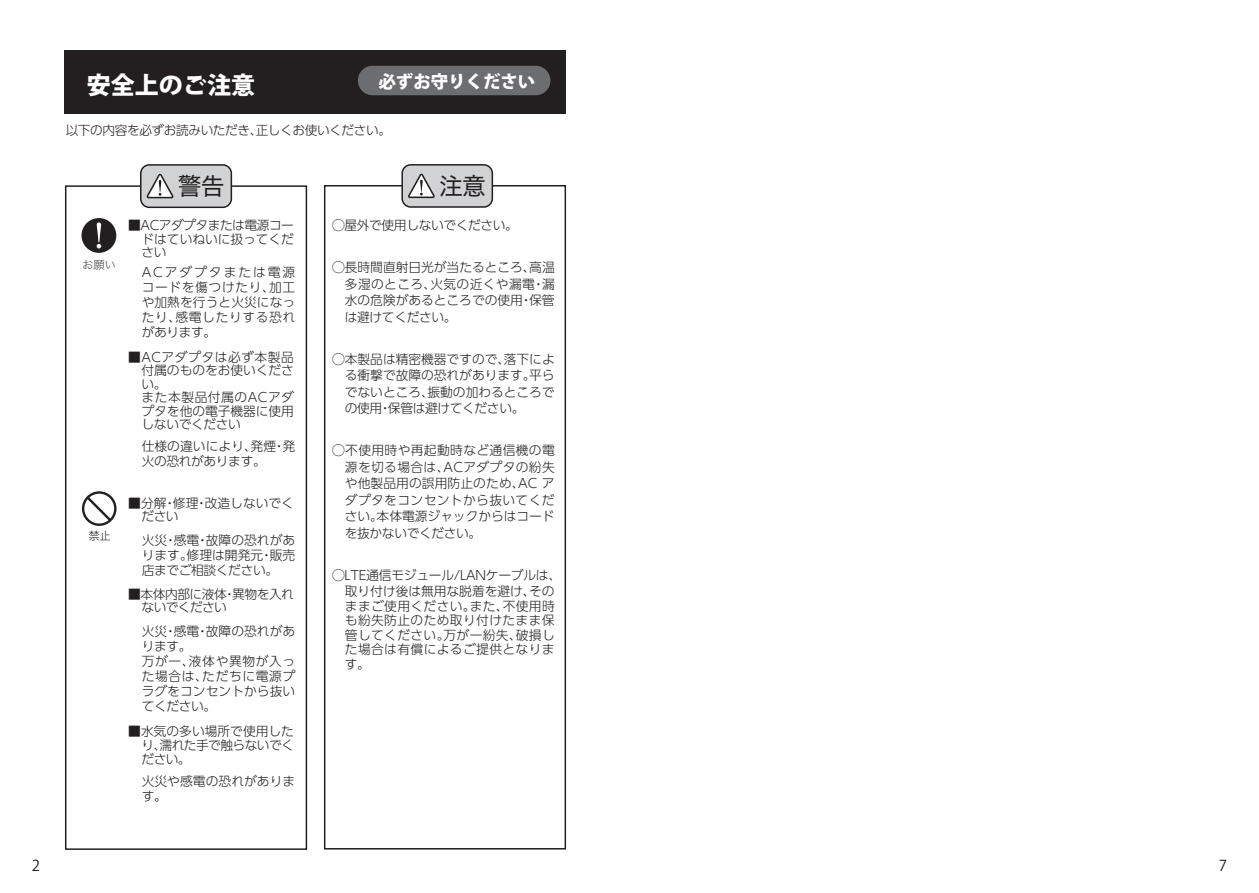
<style>
.page{position:relative;width:1259px;height:893px;background:#fff}
.page>*{position:absolute;margin:0;border:0;box-sizing:border-box;transform-origin:0 0}
.t1{font:800 24px "Koz Go Pr 6 N";color:#fff}
.t2{font:23.85px "Hiragino Sans W4";color:#231f20}
.t3{font:800 17.4px "Koz Go Pr 6 N";color:#fff}
.t4{font:15px "Koz Go Pr 6 N";color:#231f20}
.t5{font:300 12.75px/15px "UD Shin Go Pr 6 N";letter-spacing:-.005em;color:#231f20;text-align:justify}
.t6{font:300 12.75px/13.5px "UD Shin Go Pr 6 N";letter-spacing:-.04em;color:#231f20}
.t7{font:300 12.75px "UD Shin Go Pr 6 N";letter-spacing:-.03em;color:#231f20}
.t8{font:300 12.6px "UD Shin Go Pr 6 N";letter-spacing:-.03em;color:#231f20}
.t9{font:11.4px "Hiragino Sans W1";color:#231f20}
.t10{font:11.4px "Hiragino Sans W2";color:#231f20}
</style>
<div class="page">
<div style="left:64px;top:51px;width:502px;height:63px;background:#231f20"></div>
<svg style="left:82px;top:491px;width:35px;height:35px"></svg>
<div style="left:65px;top:185px;width:242px;height:665px;border:2px solid #231f20"></div>
<div style="left:141px;top:165px;width:90px;height:42px;background:#d1d2d4;border-radius:9px"></div>
<div style="left:140px;top:164px;width:92px;height:44px;border:2px solid #231f20;border-radius:9px"></div>
<svg style="left:146px;top:174px;width:28px;height:24px"></svg>
<div style="left:358px;top:66px;width:192px;height:29px;background:#6c6d70;border-radius:15px"></div>
<div style="left:324px;top:185px;width:242px;height:664px;border:2px solid #231f20"></div>
<div style="left:402px;top:165px;width:90px;height:42px;background:#d1d2d4;border-radius:9px"></div>
<div style="left:401px;top:164px;width:92px;height:44px;border:2px solid #231f20;border-radius:9px"></div>
<svg style="left:408px;top:173px;width:27px;height:25px"></svg>
<div style="left:81px;top:218px;width:35px;height:35px;background:#231f20;border-radius:50%"></div>
<svg style="left:97px;top:222px;width:4px;height:26px"></svg>
<p class="t4" style="left:32px;top:857px;width:10px">2</p>
<h3 class="t3" style="left:378px;top:71px;width:158px">必ずお守りください</h3>
<h1 class="t1" style="left:87px;top:71px;width:169px">安全上のご注意</h1>
<p class="t8" style="left:66px;top:120px;width:327px">以下の内容を必ずお読みいただき、正しくお使いください。</p>
<p class="t9" style="left:82px;top:255px;width:35px">お願い</p>
<p class="t10" style="left:88px;top:526px;width:24px">禁止</p>
<h2 class="t2" style="left:178px;top:165px;width:48px">警告</h2>
<p class="t5" style="left:142px;top:218px;width:154px;line-height:13.5px;text-indent:-14px">■ACアダプタまたは電源コードはていねいに扱ってください</p>
<p class="t5" style="left:142px;top:264px;width:155px">ACアダプタまたは電源コードを傷つけたり、加工や加熱を行うと火災になったり、感電したりする恐れがあります。</p>
<p class="t5" style="left:142px;top:350px;width:154px;line-height:13.5px;text-align:left;text-indent:-14px">■ACアダプタは必ず本製品付属のものをお使いください。<br>また本製品付属のACアダプタを他の電子機器に使用しないでください</p>
<p class="t5" style="left:142px;top:439px;width:155px">仕様の違いにより、発煙・発火の恐れがあります。</p>
<p class="t5" style="left:142px;top:496px;width:154px;line-height:13.5px;text-indent:-14px">■分解・修理・改造しないでください</p>
<p class="t5" style="left:142px;top:532px;width:155px">火災・感電・故障の恐れがあります。修理は開発元・販売店までご相談ください。</p>
<p class="t6" style="left:142px;top:587px;width:154px;text-indent:-14px">■本体内部に液体・異物を入れないでください</p>
<p class="t5" style="left:142px;top:623px;width:155px;text-align:left">火災・感電・故障の恐れがあります。<br>万が一、液体や異物が入った場合は、ただちに電源プラグをコンセントから抜いてください。</p>
<p class="t5" style="left:142px;top:724px;width:154px;line-height:13.5px;text-indent:-14px">■水気の多い場所で使用したり、濡れた手で触らないでください。</p>
<p class="t5" style="left:142px;top:773px;width:155px">火災や感電の恐れがあります。</p>
<h2 class="t2" style="left:439px;top:165px;width:48px">注意</h2>
<p class="t7" style="left:332px;top:215px;width:187px">◯屋外で使用しないでください。</p>
<p class="t5" style="left:345px;top:259px;width:211px;line-height:16.5px;text-indent:-13px">◯長時間直射日光が当たるところ、高温多湿のところ、火気の近くや漏電・漏水の危険があるところでの使用・保管は避けてください。</p>
<p class="t5" style="left:345px;top:350px;width:211px;line-height:16.5px;text-indent:-13px">◯本製品は精密機器ですので、落下による衝撃で故障の恐れがあります。平らでないところ、振動の加わるところでの使用・保管は避けてください。</p>
<p class="t5" style="left:345px;top:441px;width:211px;line-height:16.5px;text-indent:-13px">◯不使用時や再起動時など通信機の電源を切る場合は、ACアダプタの紛失や他製品用の誤用防止のため、AC アダプタをコンセントから抜いてください。本体電源ジャックからはコードを抜かないでください。</p>
<p class="t5" style="left:332px;top:566px;width:231px;line-height:16.5px;text-align:center">◯LTE通信モジュール/LANケーブルは、取り付け後は無用な脱着を避け、その</p>
<p class="t5" style="left:345px;top:598px;width:211px;line-height:14.5px">ままご使用ください。また、不使用時も紛失防止のため取り付けたまま保管してください。万が一紛失、破損した場合は有償によるご提供となります。</p>
<p class="t4" style="left:1218px;top:857px;width:10px">7</p>
</div>
